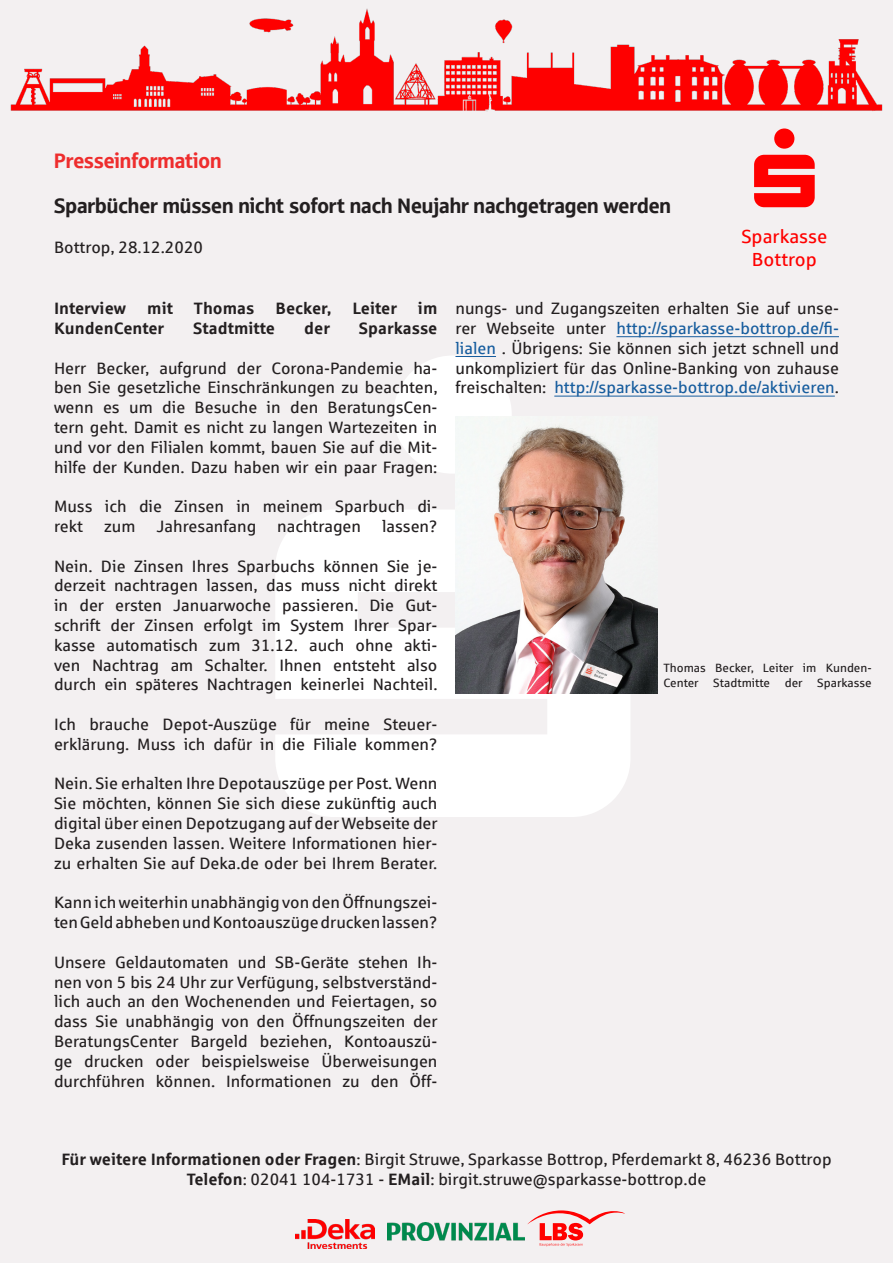
<style>
.page{position:relative;width:893px;height:1263px;background:#f3f0f1}
.page>*{position:absolute;margin:0;border:0;box-sizing:border-box;transform-origin:0 0}
.t1{font:21px "Sparkasse Head";color:#231f20}
.t2{font:21px "Sparkasse Head";color:#ee2d2d}
.t3{font:19.05px "Sparkasse Rg";color:#f00}
.t4{font:16.5px/19.8px "Sparkasse Rg";color:#231f20;text-align:justify}
.t5{font:700 16.5px "Sparkasse Rg";color:#231f20}
.t6{font:12px/14.4px "Sparkasse Rg";color:#231f20}
.s1{color:#175d9e}
.s2{font-weight:700}
</style>
<div class="page">
<img style="left:10px;top:8px;width:873px;height:103px">
<img style="left:296px;top:1219px;width:79px;height:30px">
<img style="left:387px;top:1222px;width:137px;height:18px">
<svg style="left:527px;top:1210px;width:98px;height:36px"></svg>
<hr style="left:616px;top:336px;width:223px;height:1px;background:#175d9e">
<hr style="left:554px;top:396px;width:281px;height:1px;background:#175d9e">
<img style="left:630px;top:598px;width:28px;height:96px">
<img style="left:455px;top:356px;width:175px;height:338px">
<p class="t2" style="left:54px;top:147px;width:169px">Presseinformation</p>
<p class="t1" style="left:54px;top:193px;width:618px">Sparbücher müssen nicht sofort nach Neujahr nachgetragen werden</p>
<p class="t4" style="left:54px;top:237px;width:151px">Bottrop, 28.12.2020</p>
<p class="t3" style="left:741px;top:225px;width:88px">Sparkasse</p>
<p class="t3" style="left:752px;top:248px;width:67px">Bottrop</p>
<p class="t5" style="left:54px;top:298px;width:74px">Interview</p>
<p class="t5" style="left:147px;top:298px;width:27px">mit</p>
<p class="t5" style="left:194px;top:298px;width:62px">Thomas</p>
<p class="t5" style="left:276px;top:298px;width:57px">Becker,</p>
<p class="t5" style="left:352px;top:298px;width:46px">Leiter</p>
<p class="t5" style="left:418px;top:298px;width:21px">im</p>
<p class="t5" style="left:54px;top:318px;width:112px">KundenCenter</p>
<p class="t5" style="left:193px;top:318px;width:83px">Stadtmitte</p>
<p class="t5" style="left:304px;top:318px;width:27px">der</p>
<p class="t5" style="left:359px;top:318px;width:80px">Sparkasse</p>
<p class="t4" style="left:54px;top:358px;width:385px">Herr Becker, aufgrund der Corona-Pandemie ha&shy;ben Sie gesetzliche Einschränkungen zu beachten, wenn es um die Besuche in den BeratungsCen&shy;tern geht. Damit es nicht zu langen Wartezeiten in und vor den Filialen kommt, bauen Sie auf die Mit&shy;hilfe der Kunden. Dazu haben wir ein paar Fragen:</p>
<p class="t4" style="left:54px;top:496px;width:385px">Muss ich die Zinsen in meinem Sparbuch di&shy;rekt</p>
<p class="t4" style="left:104px;top:516px;width:33px">zum</p>
<p class="t4" style="left:156px;top:516px;width:101px">Jahresanfang</p>
<p class="t4" style="left:277px;top:516px;width:85px">nachtragen</p>
<p class="t4" style="left:382px;top:516px;width:57px">lassen?</p>
<p class="t4" style="left:54px;top:556px;width:385px">Nein. Die Zinsen Ihres Sparbuchs können Sie je&shy;derzeit nachtragen lassen, das muss nicht direkt in der ersten Januarwoche passieren. Die Gut&shy;schrift der Zinsen erfolgt im System Ihrer Spar&shy;kasse automatisch zum 31.12. auch ohne akti&shy;ven Nachtrag am Schalter. Ihnen entsteht also durch ein späteres Nachtragen keinerlei Nachteil.</p>
<p class="t4" style="left:54px;top:714px;width:385px">Ich brauche Depot-Auszüge für meine Steuer&shy;erklärung. Muss ich dafür in die Filiale kommen?</p>
<p class="t4" style="left:54px;top:773px;width:385px">Nein. Sie erhalten Ihre Depotauszüge per Post. Wenn Sie möchten, können Sie sich diese zukünftig auch digital über einen Depotzugang auf der Webseite der Deka zusenden lassen. Weitere Informationen hier&shy;zu erhalten Sie auf Deka.de oder bei Ihrem Berater.</p>
<p class="t4" style="left:54px;top:892px;width:385px">Kann ich weiterhin unabhängig von den Öffnungszei&shy;ten Geld abheben und Kontoauszüge drucken lassen?</p>
<p class="t4" style="left:54px;top:952px;width:385px">Unsere Geldautomaten und SB-Geräte stehen Ih&shy;nen von 5 bis 24 Uhr zur Verfügung, selbstverständ&shy;lich auch an den Wochenenden und Feiertagen, so dass Sie unabhängig von den Öffnungszeiten der BeratungsCenter Bargeld beziehen, Kontoauszü&shy;ge drucken oder beispielsweise Überweisungen durchführen können. Informationen zu den Öff-</p>
<p class="t4" style="left:455px;top:298px;width:385px">nungs- und Zugangszeiten erhalten Sie auf unse&shy;rer Webseite unter <span class="s1">http://sparkasse-bottrop.de/fi&shy;lialen</span> . Übrigens: Sie können sich jetzt schnell und unkompliziert für das Online-Banking von zuhause freischalten: <span class="s1">http://sparkasse-bottrop.de/aktivieren</span>.</p>
<p class="t6" style="left:663px;top:661px;width:210px">Thomas Becker, Leiter im Kunden-<br>Center Stadtmitte der Sparkasse</p>
<p class="t4" style="left:61px;top:1149px;width:772px"><span class="s2">Für weitere Informationen oder Fragen</span>: Birgit Struwe, Sparkasse Bottrop, Pferdemarkt 8, 46236 Bottrop</p>
<p class="t4" style="left:187px;top:1169px;width:521px"><span class="s2">Telefon</span>: 02041 104-1731 - <span class="s2">EMail</span>: birgit.struwe@sparkasse-bottrop.de</p>
</div>
